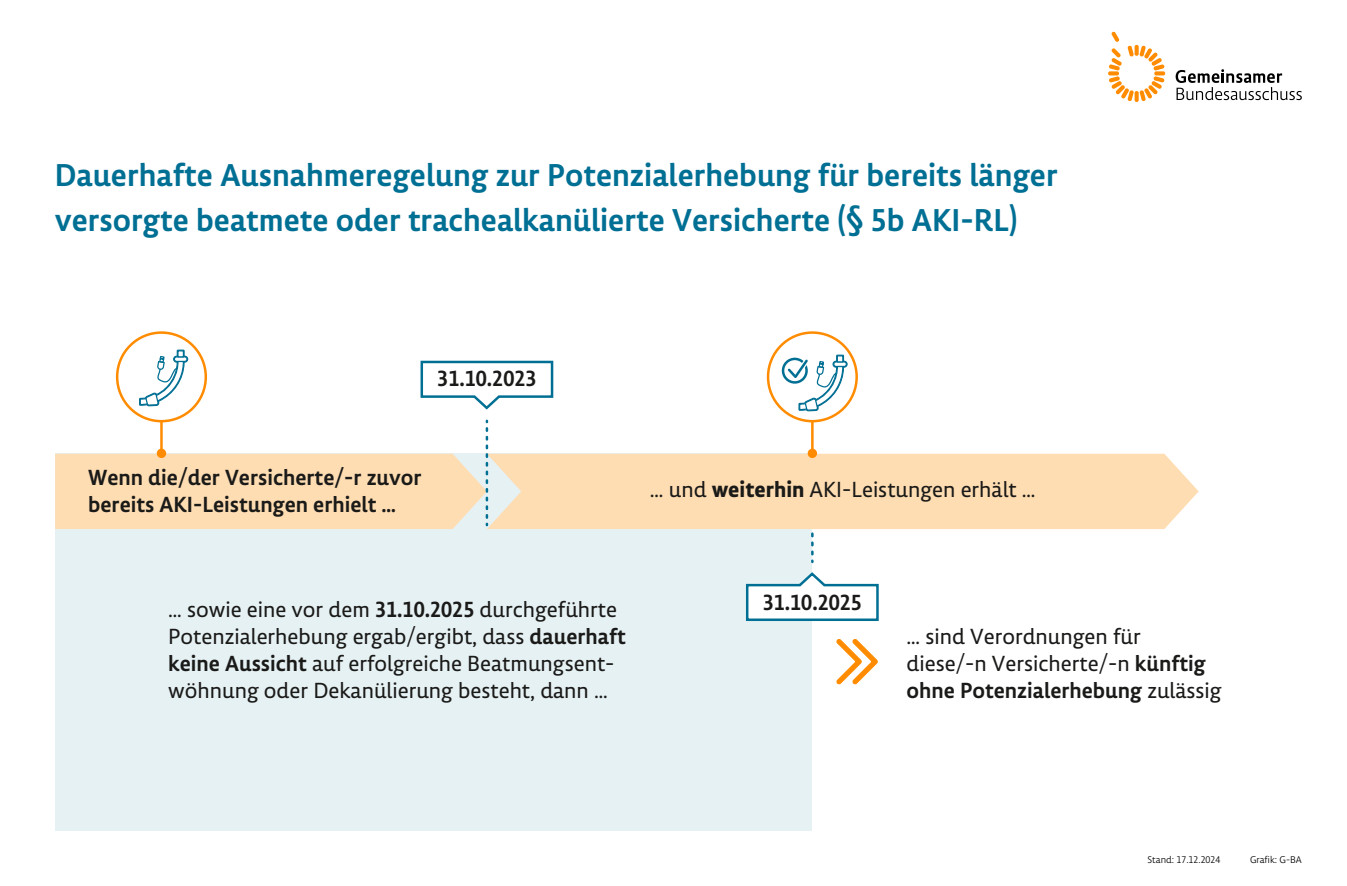
<style>
.page{position:relative;width:1347px;height:886px;background:#fff}
.page>*{position:absolute;margin:0;border:0;box-sizing:border-box;transform-origin:0 0}
.t1{font:500 32.5px/45.2px "Lemon Sans Next";color:#006f94}
.t2{font:22.5px/27px "Lemon Sans Next";color:#1a1a18}
.t3{font:500 22.5px/27px "Lemon Sans Next";color:#1a1a18}
.t4{font:10px "Lemon Sans Next S Light";color:#000}
.s1{font-weight:700}
.s2{font-weight:500}
</style>
<div class="page">
<div style="left:55px;top:454px;width:756px;height:377px;background:#e6f1f4"></div>
<svg style="left:1175px;top:69px;width:126px;height:31px"></svg>
<svg style="left:1108px;top:31px;width:57px;height:71px"></svg>
<svg style="left:811px;top:529px;width:2px;height:33px"></svg>
<div style="left:488px;top:454px;width:710px;height:75px;background:#ffddb3"></div>
<div style="left:116px;top:331px;width:91px;height:91px;border:2px solid #ff8c00;border-radius:50%"></div>
<hr style="left:160px;top:421px;width:3px;height:32px;background:#ff8c00">
<svg style="left:55px;top:428px;width:433px;height:101px"></svg>
<svg style="left:420px;top:360px;width:134px;height:50px"></svg>
<svg style="left:746px;top:570px;width:133px;height:52px"></svg>
<svg style="left:836px;top:639px;width:42px;height:46px"></svg>
<svg style="left:139px;top:350px;width:49px;height:56px"></svg>
<hr style="left:811px;top:421px;width:2px;height:32px;background:#ff8c00">
<div style="left:807px;top:449px;width:10px;height:9px;background:#ff8c00;border-radius:50%"></div>
<div style="left:767px;top:331px;width:91px;height:91px;border:2px solid #ff8c00;border-radius:50%"></div>
<div style="left:781px;top:358px;width:26px;height:26px;border:2px solid #006f94;border-radius:50%"></div>
<svg style="left:782px;top:354px;width:65px;height:57px"></svg>
<p class="t1" style="left:55px;top:152px;width:1004px">Dauerhafte Ausnahmeregelung zur Potenzialerhebung für bereits länger versorgte beatmete oder trachealkanülierte Versicherte (§ ˜b AKI-RL)</p>
<p class="t3" style="left:437px;top:365px;width:101px">°˛.˛˝.˙˝˙°</p>
<p class="t3" style="left:88px;top:463px;width:335px">Wenn die/der Versicherte/-r zuvor bereits AKI-Leistungen erhielt …</p>
<p class="t2" style="left:650px;top:476px;width:387px">… und <span class="s1">weiterhin</span> AKI-Leistungen erhält …</p>
<p class="t2" style="left:168px;top:596px;width:459px">… sowie eine vor dem <span class="s2">°˛.˛˝.˙˝˙˜</span> durchgeführte Potenzialerhebung ergab/ergibt, dass <span class="s2">dauerhaft keine Aussicht</span> auf erfolgreiche Beatmungsent&shy;wöhnung oder Dekanülierung besteht, dann …</p>
<p class="t3" style="left:762px;top:588px;width:101px">°˛.˛˝.˙˝˙˜</p>
<p class="t2" style="left:906px;top:623px;width:317px">… sind Verordnungen für diese/-n Versicherte/-n <span class="s2">künftig ohne Potenzialerhebung</span> zulässig</p>
<p class="t4" style="left:1147px;top:854px;width:74px">Stand: ˜°.˜˛.˛˝˛˙</p>
<p class="t4" style="left:1250px;top:854px;width:53px">Graÿk: G-BA</p>
</div>
